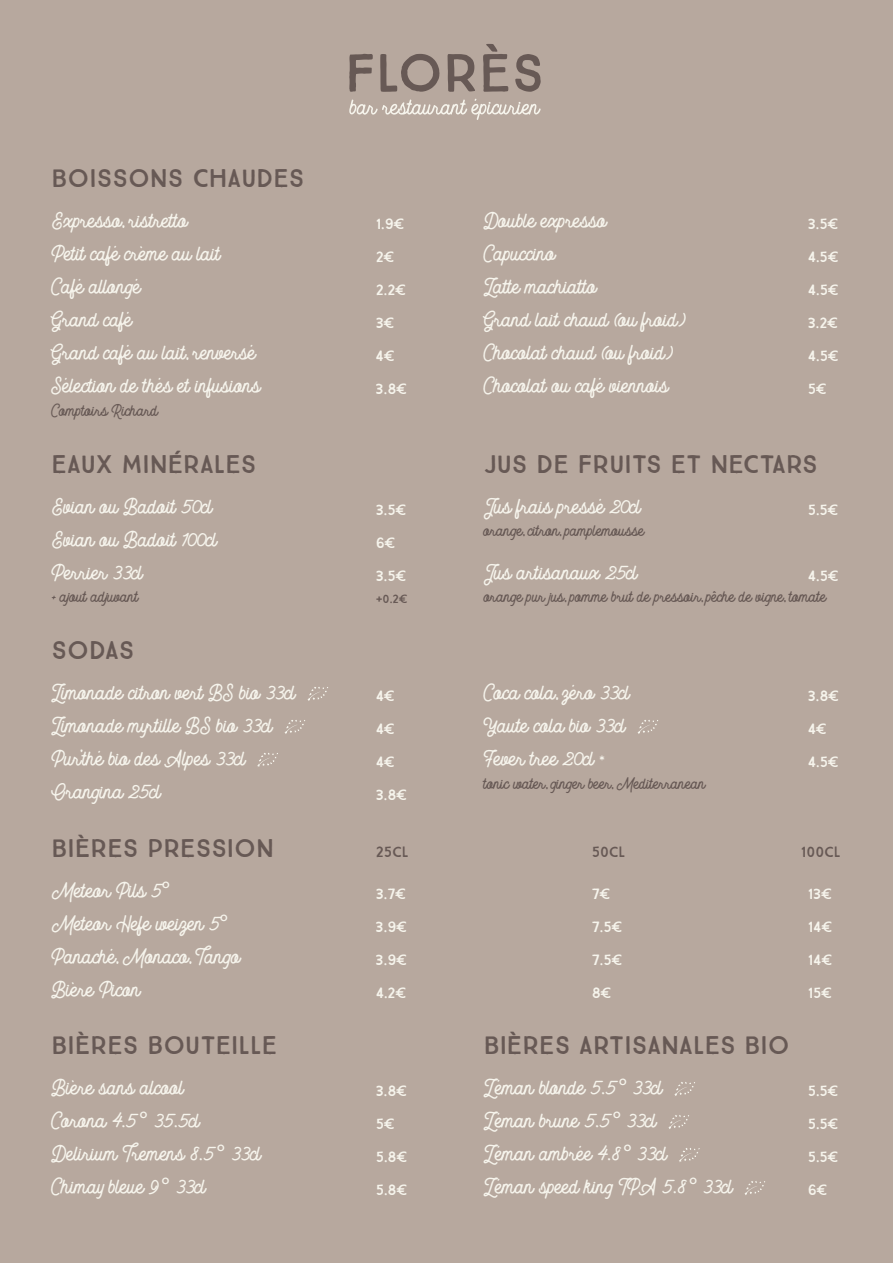
<style>
.page{position:relative;width:893px;height:1263px;background:#b7a89e}
.page>*{position:absolute;margin:0;border:0;box-sizing:border-box;transform-origin:0 0}
.t1{font:700 25.5px "Restless Youth Script";color:#f6f4ec}
.t2{font:25.5px "True North W01";color:#675955}
.t3{font:700 19.5px "Restless Youth Script";color:#675955}
.t4{font:15px "True North W01";color:#f6f4ec}
.t5{font:15px "True North W01";color:#675955}
.t6{font:12px "True North W01";color:#675955}
.s1{font-family:"True North W01";font-weight:400;font-size:15px}
.s2{font-family:"Myriad Pro";font-weight:400}
</style>
<div class="page">
<svg style="left:349px;top:54px;width:24px;height:38px"></svg>
<svg style="left:380px;top:54px;width:59px;height:38px"></svg>
<svg style="left:448px;top:54px;width:27px;height:38px"></svg>
<svg style="left:483px;top:44px;width:25px;height:48px"></svg>
<svg style="left:515px;top:54px;width:26px;height:38px"></svg>
<svg style="left:349px;top:99px;width:192px;height:21px"></svg>
<svg style="left:307px;top:687px;width:21px;height:14px"></svg>
<svg style="left:284px;top:720px;width:21px;height:14px"></svg>
<svg style="left:637px;top:720px;width:21px;height:14px"></svg>
<svg style="left:257px;top:753px;width:21px;height:14px"></svg>
<svg style="left:674px;top:1082px;width:21px;height:14px"></svg>
<svg style="left:668px;top:1115px;width:21px;height:14px"></svg>
<svg style="left:679px;top:1148px;width:21px;height:14px"></svg>
<svg style="left:744px;top:1181px;width:21px;height:14px"></svg>
<p class="t2" style="left:52px;top:163px;width:254px">BOISSONS CHAUDES</p>
<p class="t1" style="left:52px;top:208px;width:137px">Expresso, ristretto</p>
<p class="t4" style="left:376px;top:215px;width:30px">1.9€</p>
<p class="t1" style="left:484px;top:208px;width:124px">Double expresso</p>
<p class="t4" style="left:808px;top:215px;width:32px">3.5€</p>
<p class="t1" style="left:52px;top:241px;width:170px">Petit café crème au lait</p>
<p class="t4" style="left:376px;top:248px;width:20px">2€</p>
<p class="t1" style="left:484px;top:241px;width:73px">Capuccino</p>
<p class="t4" style="left:808px;top:248px;width:32px">4.5€</p>
<p class="t1" style="left:52px;top:274px;width:91px">Café allongé</p>
<p class="t4" style="left:376px;top:281px;width:32px">2.2€</p>
<p class="t1" style="left:484px;top:274px;width:114px">Latte machiatto</p>
<p class="t4" style="left:808px;top:281px;width:32px">4.5€</p>
<p class="t1" style="left:52px;top:307px;width:82px">Grand café</p>
<p class="t4" style="left:376px;top:314px;width:20px">3€</p>
<p class="t1" style="left:484px;top:307px;width:203px">Grand lait chaud (ou froid)</p>
<p class="t4" style="left:808px;top:314px;width:32px">3.2€</p>
<p class="t1" style="left:52px;top:340px;width:206px">Grand café au lait, renversé</p>
<p class="t4" style="left:376px;top:347px;width:21px">4€</p>
<p class="t1" style="left:484px;top:340px;width:190px">Chocolat chaud (ou froid)</p>
<p class="t4" style="left:808px;top:347px;width:32px">4.5€</p>
<p class="t1" style="left:52px;top:373px;width:210px">Sélection de thés et infusions</p>
<p class="t4" style="left:376px;top:380px;width:33px">3.8€</p>
<p class="t1" style="left:484px;top:373px;width:186px">Chocolat ou café viennois</p>
<p class="t4" style="left:808px;top:380px;width:21px">5€</p>
<p class="t3" style="left:52px;top:400px;width:108px">Comptoirs Richard</p>
<p class="t2" style="left:52px;top:449px;width:206px">EAUX MINÉRALES</p>
<p class="t2" style="left:484px;top:449px;width:336px">JUS DE FRUITS ET NECTARS</p>
<p class="t1" style="left:52px;top:493px;width:162px">Evian ou Badoit 50cl</p>
<p class="t4" style="left:376px;top:500px;width:32px">3.5€</p>
<p class="t1" style="left:484px;top:493px;width:158px">Jus frais pressé 20cl</p>
<p class="t4" style="left:808px;top:500px;width:32px">5.5€</p>
<p class="t1" style="left:52px;top:526px;width:167px">Evian ou Badoit 100cl</p>
<p class="t4" style="left:376px;top:533px;width:21px">6€</p>
<p class="t1" style="left:52px;top:559px;width:92px">Perrier 33cl</p>
<p class="t4" style="left:376px;top:566px;width:32px">3.5€</p>
<p class="t1" style="left:484px;top:559px;width:155px">Jus artisanaux 25cl</p>
<p class="t4" style="left:808px;top:566px;width:32px">4.5€</p>
<p class="t3" style="left:52px;top:587px;width:88px">+ ajout adjuvant</p>
<p class="t6" style="left:376px;top:592px;width:33px">+0.2€</p>
<p class="t3" style="left:484px;top:587px;width:344px">orange pur jus, pomme brut de pressoir, pêche de vigne, tomate</p>
<p class="t2" style="left:52px;top:635px;width:84px">SODAS</p>
<p class="t1" style="left:52px;top:680px;width:245px">Limonade citron vert BS bio 33cl</p>
<p class="t4" style="left:376px;top:687px;width:21px">4€</p>
<p class="t1" style="left:484px;top:680px;width:147px">Coca cola, zéro 33cl</p>
<p class="t4" style="left:808px;top:687px;width:33px">3.8€</p>
<p class="t1" style="left:52px;top:713px;width:222px">Limonade myrtille BS bio 33cl</p>
<p class="t4" style="left:376px;top:720px;width:21px">4€</p>
<p class="t1" style="left:484px;top:713px;width:143px">Yaute cola bio 33cl</p>
<p class="t4" style="left:808px;top:720px;width:21px">4€</p>
<p class="t1" style="left:52px;top:746px;width:195px">Pur’thé bio des Alpes 33cl</p>
<p class="t4" style="left:376px;top:753px;width:21px">4€</p>
<p class="t1" style="left:484px;top:746px;width:123px">Fever tree 20cl <span class="s1">*</span></p>
<p class="t4" style="left:808px;top:753px;width:32px">4.5€</p>
<p class="t1" style="left:52px;top:779px;width:110px">Orangina 25cl</p>
<p class="t4" style="left:376px;top:786px;width:33px">3.8€</p>
<p class="t2" style="left:52px;top:833px;width:224px">BIÈRES PRESSION</p>
<p class="t3" style="left:484px;top:521px;width:162px">orange, citron, pamplemousse</p>
<p class="t3" style="left:484px;top:773px;width:223px">tonic water, ginger beer, Mediterranean</p>
<p class="t5" style="left:376px;top:843px;width:35px">25CL</p>
<p class="t5" style="left:592px;top:843px;width:35px">50CL</p>
<p class="t5" style="left:801px;top:843px;width:41px">100CL</p>
<p class="t1" style="left:52px;top:878px;width:120px">Meteor Pils 5<span class="s2">°</span></p>
<p class="t4" style="left:376px;top:885px;width:32px">3.7€</p>
<p class="t4" style="left:592px;top:885px;width:20px">7€</p>
<p class="t4" style="left:808px;top:885px;width:26px">13€</p>
<p class="t1" style="left:52px;top:911px;width:178px">Meteor Hefe weizen 5<span class="s2">°</span></p>
<p class="t4" style="left:376px;top:918px;width:33px">3.9€</p>
<p class="t4" style="left:592px;top:918px;width:32px">7.5€</p>
<p class="t4" style="left:808px;top:918px;width:26px">14€</p>
<p class="t1" style="left:52px;top:944px;width:190px">Panaché, Monaco, Tango</p>
<p class="t4" style="left:376px;top:951px;width:33px">3.9€</p>
<p class="t4" style="left:592px;top:951px;width:32px">7.5€</p>
<p class="t4" style="left:808px;top:951px;width:26px">14€</p>
<p class="t1" style="left:52px;top:977px;width:90px">Bière Picon</p>
<p class="t4" style="left:376px;top:984px;width:32px">4.2€</p>
<p class="t4" style="left:592px;top:984px;width:21px">8€</p>
<p class="t4" style="left:808px;top:984px;width:26px">15€</p>
<p class="t2" style="left:52px;top:1030px;width:227px">BIÈRES BOUTEILLE</p>
<p class="t2" style="left:484px;top:1030px;width:308px">BIÈRES ARTISANALES BIO</p>
<p class="t1" style="left:52px;top:1075px;width:134px">Bière sans alcool</p>
<p class="t4" style="left:376px;top:1082px;width:33px">3.8€</p>
<p class="t1" style="left:484px;top:1075px;width:180px">Léman blonde 5.5 <span class="s2">°</span> 33cl</p>
<p class="t4" style="left:808px;top:1082px;width:32px">5.5€</p>
<p class="t1" style="left:52px;top:1108px;width:150px">Corona 4.5 <span class="s2">°</span> 35. 5cl</p>
<p class="t4" style="left:376px;top:1115px;width:21px">5€</p>
<p class="t1" style="left:484px;top:1108px;width:174px">Léman brune 5.5 <span class="s2">°</span> 33cl</p>
<p class="t4" style="left:808px;top:1115px;width:32px">5.5€</p>
<p class="t1" style="left:52px;top:1141px;width:211px">Delirium Tremens 8.5 <span class="s2">°</span> 33cl</p>
<p class="t4" style="left:376px;top:1148px;width:33px">5.8€</p>
<p class="t1" style="left:484px;top:1141px;width:185px">Léman ambrée 4.8<span class="s2">°</span> 33cl</p>
<p class="t4" style="left:808px;top:1148px;width:32px">5.5€</p>
<p class="t1" style="left:52px;top:1174px;width:156px">Chimay bleue 9<span class="s2">°</span> 33cl</p>
<p class="t4" style="left:376px;top:1181px;width:33px">5.8€</p>
<p class="t1" style="left:484px;top:1174px;width:250px">Léman speed king IPA 5.8<span class="s2">°</span> 33cl</p>
<p class="t4" style="left:808px;top:1181px;width:21px">6€</p>
</div>
